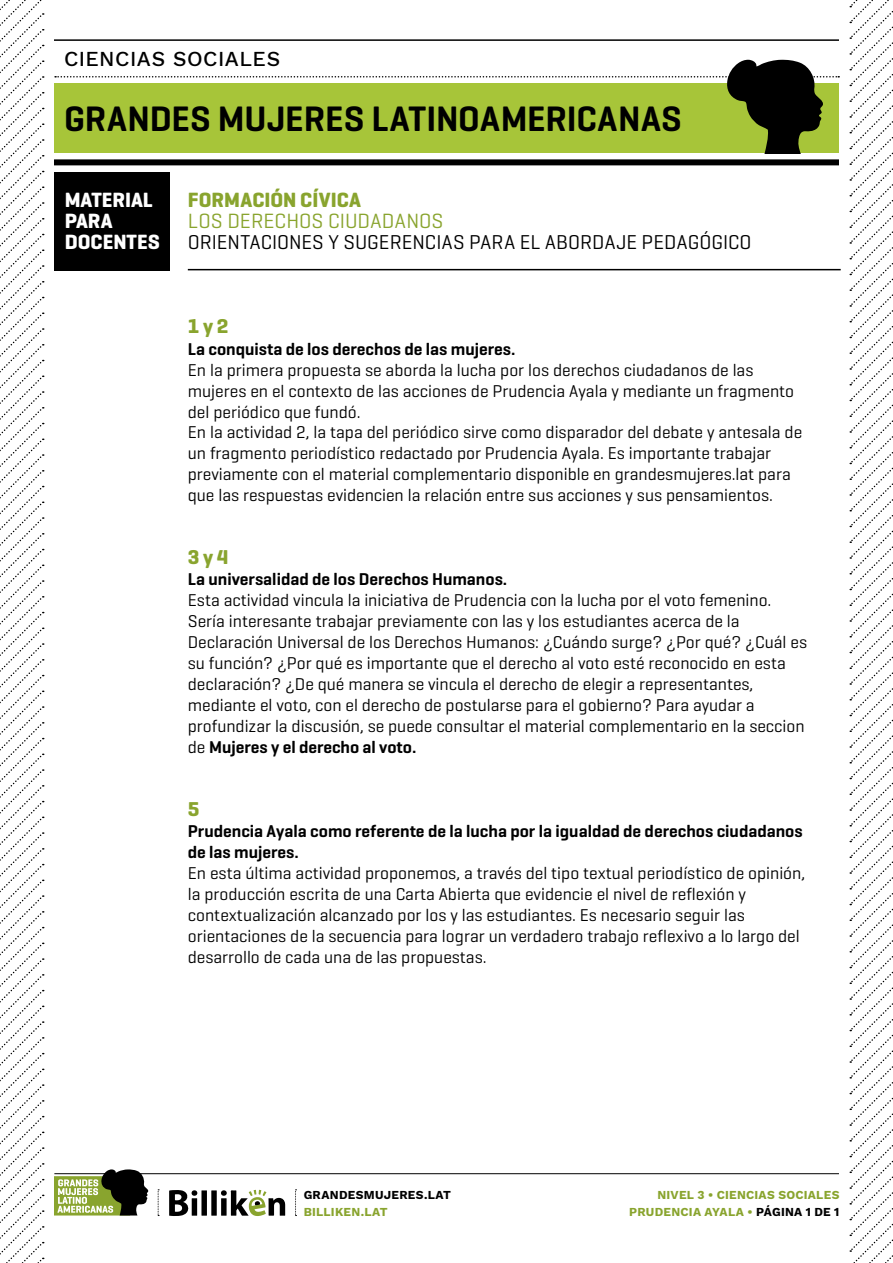
<style>
.page{position:relative;width:893px;height:1263px;background:#fff}
.page>*{position:absolute;margin:0;border:0;box-sizing:border-box;transform-origin:0 0}
.t1{font:600 36px "Geogrotesque";color:#000}
.t2{font:21px "Geogrotesque";letter-spacing:.005em;color:#89a42e}
.t3{font:700 21px/21px "Geogrotesque";color:#fff}
.t4{font:500 21px "Work Sans";letter-spacing:.025em;color:#000}
.t5{font:700 21px "Geogrotesque";color:#89a42e}
.t6{font:20.4px "Geogrotesque";letter-spacing:.005em;color:#000}
.t7{font:700 20.4px "Geogrotesque";color:#89a42e}
.t8{font:17.4px/21px "Geogrotesque";color:#000}
.t9{font:600 17.4px "Geogrotesque";color:#000}
.t10{font:700 12px/17px "Work Sans";letter-spacing:.02em;color:#89a42e;text-align:right}
.t11{font:700 12px "Work Sans";letter-spacing:.025em;color:#000}
.s1{font-weight:600}
.s2{color:#000}
</style>
<div class="page">
<div style="left:54px;top:159px;width:785px;height:6px;background:#000"></div>
<hr style="left:54px;top:39px;width:785px;height:2px;background:#000">
<svg style="left:55px;top:60px;width:784px;height:93px"></svg>
<hr style="left:54px;top:1173px;width:785px;height:1px;background:#000">
<svg style="left:169px;top:1190px;width:116px;height:26px"></svg>
<svg style="left:158px;top:1189px;width:1px;height:27px"></svg>
<svg style="left:295px;top:1189px;width:2px;height:27px"></svg>
<svg style="left:54px;top:1169px;width:95px;height:46px"></svg>
<div style="left:54px;top:172px;width:116px;height:98px;background:#000"></div>
<hr style="left:188px;top:269px;width:653px;height:1px;background:#000">
<svg style="left:849px;top:0;width:44px;height:1263px"></svg>
<svg style="left:0;top:0;width:44px;height:1263px"></svg>
<p class="t4" style="left:64px;top:43px;width:218px">CIENCIAS SOCIALES</p>
<h1 class="t1" style="left:64px;top:96px;width:619px">GRANDES MUJERES LATINOAMERICANAS</h1>
<p class="t3" style="left:65px;top:190px;width:97px">MATERIAL<br>PARA<br>DOCENTES</p>
<p class="t5" style="left:188px;top:187px;width:175px">FORMACIÓN CÍVICA</p>
<p class="t2" style="left:188px;top:208px;width:257px">LOS DERECHOS CIUDADANOS</p>
<p class="t6" style="left:188px;top:230px;width:565px">ORIENTACIONES Y SUGERENCIAS PARA EL ABORDAJE PEDAGÓGICO</p>
<p class="t7" style="left:188px;top:314px;width:42px">1 y 2</p>
<p class="t9" style="left:188px;top:338px;width:329px">La conquista de los derechos de las mujeres.</p>
<p class="t8" style="left:188px;top:359px;width:616px">En la primera propuesta se aborda la lucha por los derechos ciudadanos de las mujeres en el contexto de las acciones de Prudencia Ayala y mediante un fragmento del periódico que fundó.<br>En la actividad 2, la tapa del periódico sirve como disparador del debate y antesala de un fragmento periodístico redactado por Prudencia Ayala. Es importante trabajar previamente con el material complementario disponible en grandesmujeres.lat para que las respuestas evidencien la relación entre sus acciones y sus pensamientos.</p>
<p class="t7" style="left:188px;top:545px;width:42px">3 y 4</p>
<p class="t9" style="left:188px;top:568px;width:321px">La universalidad de los Derechos Humanos.</p>
<p class="t8" style="left:188px;top:589px;width:621px">Esta actividad vincula la iniciativa de Prudencia con la lucha por el voto femenino.<br>Sería interesante trabajar previamente con las y los estudiantes acerca de la Declaración Universal de los Derechos Humanos: ¿Cuándo surge? ¿Por qué? ¿Cuál es su función? ¿Por qué es importante que el derecho al voto esté reconocido en esta declaración? ¿De qué manera se vincula el derecho de elegir a representantes, mediante el voto, con el derecho de postularse para el gobierno? Para ayudar a profundizar la discusión, se puede consultar el material complementario en la seccion de <span class="s1">Mujeres y el derecho al voto.</span></p>
<p class="t7" style="left:188px;top:797px;width:13px">5</p>
<p class="t9" style="left:188px;top:820px;width:616px">Prudencia Ayala como referente de la lucha por la igualdad de derechos ciudadanos</p>
<p class="t9" style="left:188px;top:841px;width:113px">de las mujeres.</p>
<p class="t8" style="left:188px;top:862px;width:619px">En esta última actividad proponemos, a través del tipo textual periodístico de opinión, la producción escrita de una Carta Abierta que evidencie el nivel de reflexión y contextualización alcanzado por los y las estudiantes. Es necesario seguir las orientaciones de la secuencia para lograr un verdadero trabajo reflexivo a lo largo del desarrollo de cada una de las propuestas.</p>
<p class="t11" style="left:304px;top:1185px;width:149px">GRANDESMUJERES.LAT</p>
<p class="t10" style="left:304px;top:1202px;width:86px">BILLIKEN.LAT</p>
<p class="t10" style="left:629px;top:1185px;width:212px">NIVEL 3 • CIENCIAS SOCIALES<br>PRUDENCIA AYALA • <span class="s2">PÁGINA 1 DE 1</span></p>
</div>
